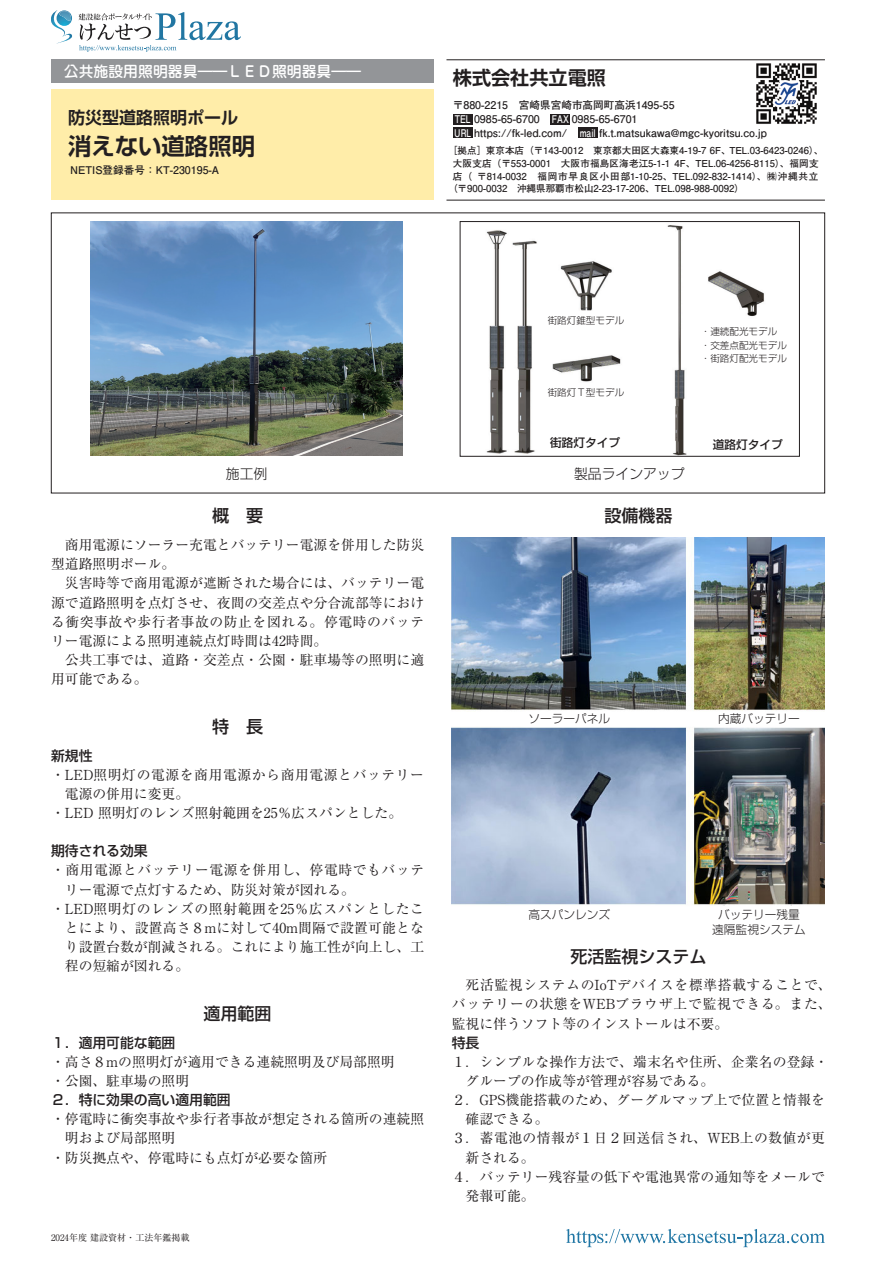
<style>
.page{position:relative;width:893px;height:1263px;background:#fff}
.page>*{position:absolute;margin:0;border:0;box-sizing:border-box;transform-origin:0 0}
.t1{font:700 23.4px "Shin Go Pr 6 De";color:#231f20}
.t2{font:700 19.2px "Shin Go Pr 6 De";color:#231f20}
.t3{font:500 16.95px "Shin Go Pr 6";color:#231f20}
.t4{font:700 16.95px "Shin Go Pr 6 De";color:#231f20}
.t5{font:500 14.85px "Jun 34 Pro";color:#fff}
.t6{font:13.8px/19.2px "Ryumin Pr 6";color:#231f20}
.t7{font:13.8px "Ryumin Pr 6";letter-spacing:.04em;color:#231f20}
.t8{font:500 13.8px "Shin Go Pr 6";color:#231f20}
.t9{font:13.8px "Ryumin Pr 6";letter-spacing:.045em;color:#231f20}
.t10{font:13.8px "Ryumin Pr 6";letter-spacing:.03em;color:#231f20}
.t11{font:300 13.8px "Shin Go Pr 6";color:#231f20}
.t12{font:300 11.7px/14.9px "Shin Go Pr 6";color:#231f20;text-align:center}
.t13{font:500 11.7px "Shin Go Pr 6";color:#231f20}
.t14{font:700 10.65px/13.8px "Futo Go B101 Pr 6";color:#231f20}
.t15{font:700 9.6px "Futo Go B101 Pr 6";color:#231f20}
.t16{font:300 9.6px/13.8px "Shin Go Pr 6";color:#231f20}
.t17{font:9px "Ryumin Pr 6";color:#231f20}
.s1{color:#fff}
</style>
<div class="page">
<img style="left:91px;top:221px;width:312px;height:234px">
<img style="left:667px;top:225px;width:98px;height:229px">
<img style="left:486px;top:230px;width:135px;height:224px">
<hr style="left:446px;top:200px;width:379px;height:1px;background:#231f20">
<hr style="left:446px;top:60px;width:379px;height:1px;background:#231f20">
<div style="left:51px;top:60px;width:383px;height:23px;background:#939598"></div>
<div style="left:51px;top:89px;width:383px;height:111px;background:#ffeda9"></div>
<div style="left:453px;top:114px;width:20px;height:10px;background:#231f20"></div>
<div style="left:550px;top:114px;width:20px;height:10px;background:#231f20"></div>
<div style="left:453px;top:128px;width:20px;height:10px;background:#231f20"></div>
<div style="left:578px;top:128px;width:20px;height:10px;background:#231f20"></div>
<img style="left:452px;top:538px;width:373px;height:368px">
<div style="left:460px;top:221px;width:340px;height:235px;border:1px solid #231f20"></div>
<img style="left:756px;top:63px;width:61px;height:61px">
<svg style="left:566px;top:1229px;width:259px;height:18px"></svg>
<img style="left:66px;top:10px;width:6px;height:16px">
<img style="left:66px;top:11px;width:6px;height:10px">
<img style="left:51px;top:10px;width:15px;height:23px">
<img style="left:58px;top:33px;width:14px;height:10px">
<svg style="left:78px;top:12px;width:163px;height:40px"></svg>
<p class="t5" style="left:64px;top:59px;width:299px">公共施設用照明器具――ＬＥＤ照明器具――</p>
<p class="t4" style="left:68px;top:104px;width:172px">防災型道路照明ポール</p>
<h1 class="t1" style="left:68px;top:126px;width:189px">消えない道路照明</h1>
<p class="t14" style="left:70px;top:163px;width:151px">NETIS登録番号：KT-230195-A</p>
<h2 class="t2" style="left:453px;top:62px;width:155px">株式会社共立電照</h2>
<p class="t14" style="left:453px;top:98px;width:316px">〒880-2215　宮崎県宮崎市高岡町高浜1495-55<br><span class="s1">TEL</span> 0985-65-6700　<span class="s1">FAX</span> 0985-65-6701<br><span class="s1">URL</span> https://fk-led.com/ <span class="s1">mail</span> fk.t.matsukawa@mgc-kyoritsu.co.jp</p>
<p class="t15" style="left:448px;top:143px;width:377px">［拠点］東京本店（〒143-0012　東京都大田区大森東4-19-7 6F、TEL.03-6423-0246）、</p>
<p class="t15" style="left:453px;top:155px;width:367px">大阪支店（〒553-0001　大阪市福島区海老江5-1-1 4F、TEL.06-4256-8115）、福岡支</p>
<p class="t15" style="left:453px;top:168px;width:367px">店（ 〒814-0032　福岡市早良区小田部1-10-25、TEL.092-832-1414）、㈱沖縄共立</p>
<p class="t15" style="left:448px;top:181px;width:297px">（〒900-0032　沖縄県那覇市松山2-23-17-206、TEL.098-988-0092）</p>
<p class="t16" style="left:548px;top:313px;width:78px">街路灯錐型モデル</p>
<p class="t16" style="left:548px;top:385px;width:78px">街路灯Ｔ型モデル</p>
<p class="t16" style="left:701px;top:323px;width:88px">・連続配光モデル・交差点配光モデル・街路灯配光モデル</p>
<p class="t13" style="left:550px;top:433px;width:72px">街路灯タイプ</p>
<p class="t13" style="left:713px;top:435px;width:72px">道路灯タイプ</p>
<p class="t11" style="left:226px;top:463px;width:43px">施工例</p>
<p class="t11" style="left:574px;top:463px;width:112px">製品ラインアップ</p>
<p class="t3" style="left:212px;top:502px;width:53px">概　要</p>
<p class="t6" style="left:51px;top:535px;width:375px;text-indent:14px">商用電源にソーラー充電とバッテリー電源を併用した防災型道路照明ポール。</p>
<p class="t6" style="left:51px;top:573px;width:375px;text-align:justify;text-indent:14px">災害時等で商用電源が遮断された場合には、バッテリー電源で道路照明を点灯させ、夜間の交差点や分合流部等における衝突事故や歩行者事故の防止を図れる。停電時のバッテリー電源による照明連続点灯時間は42時間。</p>
<p class="t6" style="left:51px;top:649px;width:375px;text-indent:14px">公共工事では、道路・交差点・公園・駐車場等の照明に適用可能である。</p>
<p class="t3" style="left:212px;top:713px;width:53px">特　長</p>
<p class="t8" style="left:51px;top:744px;width:43px">新規性</p>
<p class="t7" style="left:51px;top:764px;width:375px">・LED照明灯の電源を商用電源から商用電源とバッテリー</p>
<p class="t6" style="left:65px;top:783px;width:126px">電源の併用に変更。</p>
<p class="t6" style="left:51px;top:802px;width:353px">・LED 照明灯のレンズ照射範囲を25％広スパンとした。</p>
<p class="t8" style="left:51px;top:840px;width:98px">期待される効果</p>
<p class="t7" style="left:51px;top:859px;width:375px">・商用電源とバッテリー電源を併用し、停電時でもバッテ</p>
<p class="t6" style="left:65px;top:879px;width:292px">リー電源で点灯するため、防災対策が図れる。</p>
<p class="t9" style="left:51px;top:898px;width:375px">・LED照明灯のレンズの照射範囲を25％広スパンとしたこ</p>
<p class="t6" style="left:65px;top:917px;width:361px">とにより、設置高さ８mに対して40m間隔で設置可能とな</p>
<p class="t6" style="left:65px;top:936px;width:361px">り設置台数が削減される。これにより施工性が向上し、工</p>
<p class="t6" style="left:65px;top:956px;width:126px">程の短縮が図れる。</p>
<p class="t3" style="left:204px;top:1000px;width:70px">適用範囲</p>
<p class="t8" style="left:51px;top:1031px;width:126px">１．適用可能な範囲</p>
<p class="t6" style="left:51px;top:1051px;width:345px">・高さ８mの照明灯が適用できる連続照明及び局部照明・公園、駐車場の照明</p>
<p class="t8" style="left:51px;top:1088px;width:181px">２．特に効果の高い適用範囲</p>
<p class="t6" style="left:51px;top:1109px;width:375px">・停電時に衝突事故や歩行者事故が想定される箇所の連続照</p>
<p class="t6" style="left:65px;top:1128px;width:112px">明および局部照明</p>
<p class="t6" style="left:51px;top:1147px;width:278px">・防災拠点や、停電時にも点灯が必要な箇所</p>
<p class="t3" style="left:604px;top:502px;width:70px">設備機器</p>
<p class="t12" style="left:718px;top:710px;width:83px">内蔵バッテリー</p>
<p class="t12" style="left:528px;top:710px;width:83px">ソーラーパネル</p>
<p class="t12" style="left:528px;top:906px;width:83px">高スパンレンズ</p>
<p class="t12" style="left:712px;top:906px;width:95px">バッテリー残量遠隔監視システム</p>
<p class="t3" style="left:570px;top:942px;width:138px">死活監視システム</p>
<p class="t6" style="left:452px;top:975px;width:381px;text-align:justify;text-indent:14px">死活監視システムのIoTデバイスを標準搭載することで、バッテリーの状態をWEBブラウザ上で監視できる。また、監視に伴うソフト等のインストールは不要。</p>
<p class="t8" style="left:452px;top:1031px;width:29px">特長</p>
<p class="t6" style="left:452px;top:1051px;width:378px">１．シンプルな操作方法で、端末名や住所、企業名の登録・</p>
<p class="t6" style="left:466px;top:1070px;width:250px">グループの作成等が管理が容易である。</p>
<p class="t6" style="left:452px;top:1089px;width:375px">２．GPS機能搭載のため、グーグルマップ上で位置と情報を</p>
<p class="t6" style="left:466px;top:1109px;width:84px">確認できる。</p>
<p class="t10" style="left:452px;top:1127px;width:374px">３．蓄電池の情報が１日２回送信され、WEB上の数値が更</p>
<p class="t6" style="left:466px;top:1147px;width:71px">新される。</p>
<p class="t6" style="left:452px;top:1166px;width:375px">４．バッテリー残容量の低下や電池異常の通知等をメールで</p>
<p class="t6" style="left:466px;top:1185px;width:71px">発報可能。</p>
<p class="t17" style="left:51px;top:1230px;width:140px">2024年度 建設資材・工法年鑑掲載</p>
<p class="t17" style="left:55px;top:1230px;width:140px">2023年度 建設資材・工法年鑑掲載</p>
<p class="t17" style="left:65px;top:1230px;width:6px">3</p>
</div>
